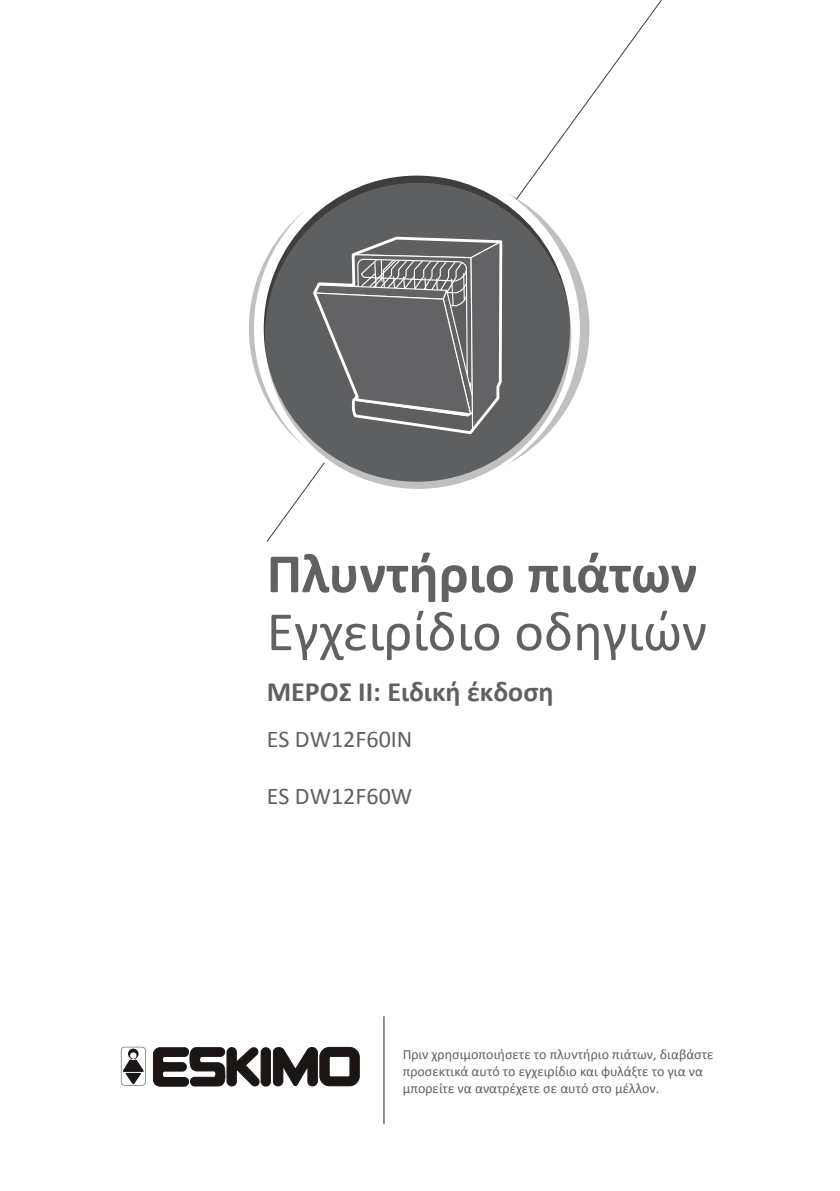
<style>
.page{position:relative;width:840px;height:1191px;background:#fff}
.page>*{position:absolute;margin:0;border:0;box-sizing:border-box;transform-origin:0 0}
.t1{font:56px "Calibri";color:#616163}
.t2{font:700 56px "Calibri";color:#616163}
.t3{font:700 28px "Calibri";color:#616163}
.t4{font:24px "Calibri";color:#616163}
.t5{font:14px/16.8px "Calibri";color:#616163}
</style>
<div class="page">
<div style="left:283px;top:176px;width:306px;height:306px;background:#808285;border-radius:153px;opacity:.5"></div>
<div style="left:254px;top:166px;width:325px;height:325px;background:#fff;border-radius:50%"></div>
<div style="left:263px;top:176px;width:306px;height:306px;background:#3e3e3f;border-radius:50%"></div>
<div style="left:265px;top:183px;width:306px;height:306px;background:#808285;border-radius:153px;opacity:.5"></div>
<svg style="left:304px;top:468px;width:17px;height:21px"></svg>
<svg style="left:311px;top:235px;width:194px;height:201px;background:#727275"></svg>
<hr style="left:383px;top:1016px;width:1px;height:108px;background:#3e3e3f">
<svg style="left:153px;top:1046px;width:206px;height:41px"></svg>
<svg style="left:121px;top:1046px;width:25px;height:39px"></svg>
<h1 class="t2" style="left:266px;top:534px;width:431px">Πλυντήριο πιάτων</h1>
<h1 class="t1" style="left:266px;top:592px;width:441px">Εγχειρίδιο οδηγιών</h1>
<h2 class="t3" style="left:266px;top:671px;width:288px">ΜΈΡΟΣ II: Έιδική έκδοση</h2>
<h3 class="t4" style="left:266px;top:722px;width:147px">ES DW12F60IN</h3>
<h3 class="t4" style="left:266px;top:779px;width:147px">ES DW12F60W</h3>
<p class="t5" style="left:402px;top:1045px;width:312px">Πριν χρησιμοποιήσετε το πλυντήριο πιάτων, διαβάστε προσεκτικά αυτό το εγχειρίδιο και φυλάξτε το για να μπορείτε να ανατρέχετε σε αυτό στο μέλλον.</p>
</div>
